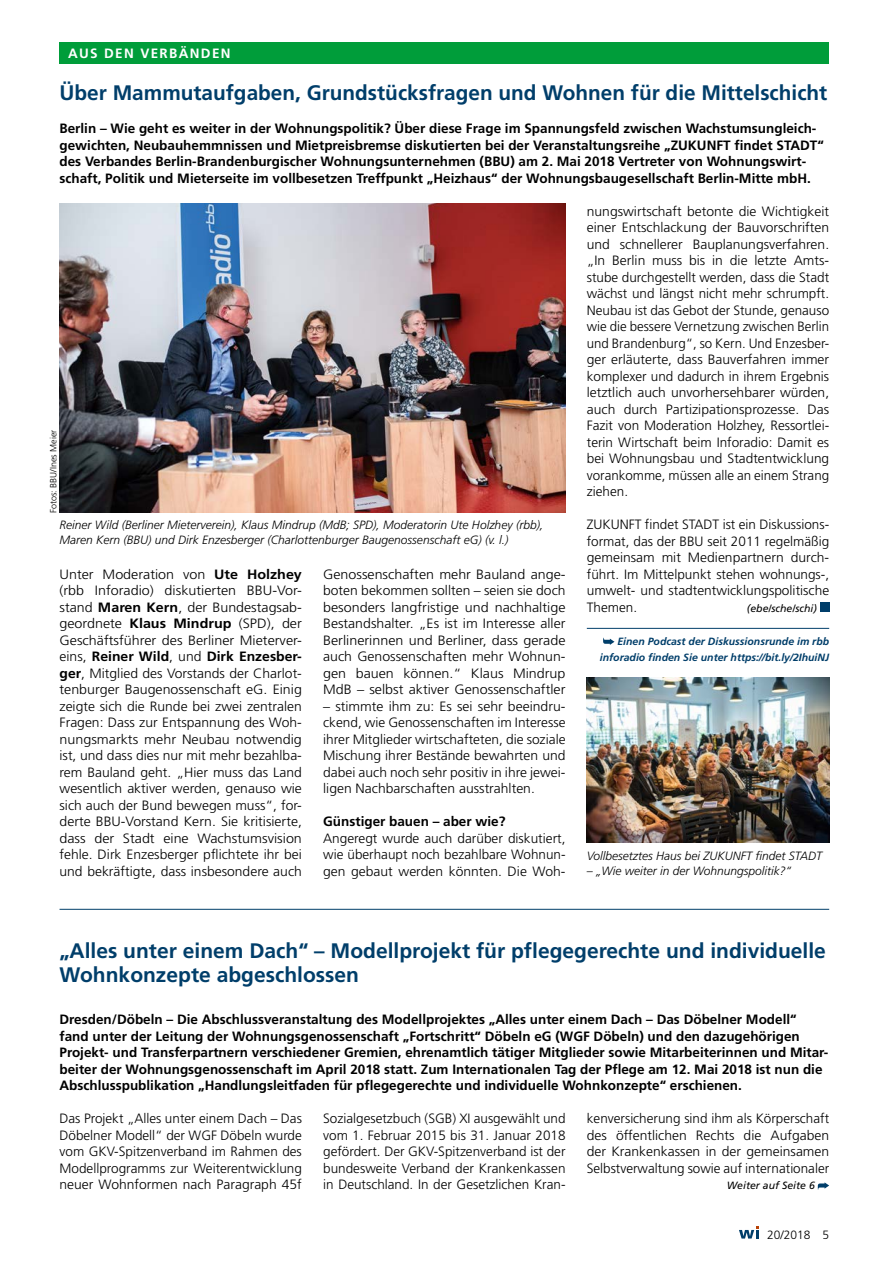
<style>
.page{position:relative;width:893px;height:1263px;background:#fff}
.page>*{position:absolute;margin:0;border:0;box-sizing:border-box;transform-origin:0 0}
.t1{font:700 21px/24px "Frutiger";color:#003e6a}
.t2{font:300 13.5px/16.5px "Frutiger";color:#000;text-align:justify}
.t3{font:700 13.5px/16.5px "Frutiger";color:#000}
.t4{font:300 13.5px/16.5px "Frutiger";color:#000;text-align:justify;scale:1.06 1}
.t5{font:300 13.5px/16.5px "Frutiger";color:#000;text-align:justify;scale:1.04 1}
.t6{font:700 13.5px "Frutiger";letter-spacing:.1em;color:#fff}
.t7{font:italic 300 12px/15px "Frutiger";color:#000}
.t8{font:300 12px "Frutiger";color:#000}
.t9{font:italic 700 10.5px/16.5px "Frutiger";color:#003e6a;text-align:right}
.t10{font:italic 10.5px "Frutiger";color:#000}
.t11{font:300 9px "Frutiger";color:#000}
.s1{font-weight:700}
</style>
<div class="page">
<div style="left:60px;top:43px;width:769px;height:21px;background:#009d3a"></div>
<hr style="left:587px;top:628px;width:242px;height:1px;background:#003e6a">
<div style="left:820px;top:602px;width:9px;height:10px;background:#003e6a"></div>
<svg style="left:603px;top:638px;width:11px;height:7px"></svg>
<img style="left:60px;top:203px;width:506px;height:310px">
<img style="left:587px;top:678px;width:242px;height:165px">
<svg style="left:818px;top:1182px;width:11px;height:7px"></svg>
<hr style="left:60px;top:909px;width:769px;height:1px;background:#003e6a">
<svg style="left:739px;top:1226px;width:20px;height:12px"></svg>
<p class="t6" style="left:68px;top:46px;width:164px">AUS DEN VERBÄNDEN</p>
<h1 class="t1" style="left:60px;top:81px;width:769px">Über Mammutaufgaben, Grundstücksfragen und Wohnen für die Mittelschicht</h1>
<p class="t3" style="left:60px;top:120px;width:766px">Berlin – Wie geht es weiter in der Wohnungspolitik? Über diese Frage im Spannungsfeld zwischen Wachstumsungleich&shy;gewichten, Neubauhemmnissen und Mietpreisbremse diskutierten bei der Veranstaltungsreihe „ZUKUNFT findet STADT“ des Verbandes Berlin-Brandenburgischer Wohnungsunternehmen (BBU) am 2. Mai 2018 Vertreter von Wohnungswirt&shy;schaft, Politik und Mieterseite im vollbesetzen Treffpunkt „Heizhaus“ der Wohnungsbaugesellschaft Berlin-Mitte mbH.</p>
<p class="t11" style="left:48px;top:513px;width:85px;rotate:-90deg">Fotos: BBU/Ines Meier</p>
<p class="t7" style="left:60px;top:517px;width:485px">Reiner Wild (Berliner Mieterverein), Klaus Mindrup (MdB; SPD), Moderatorin Ute Holzhey (rbb),<br>Maren Kern (BBU) und Dirk Enzesberger (Charlottenburger Baugenossenschaft eG) (v. l.)</p>
<p class="t4" style="left:60px;top:566px;width:230px">Unter Moderation von <span class="s1">Ute Holzhey </span>(rbb Inforadio) diskutierten BBU-Vor&shy;stand <span class="s1">Maren Kern</span>, der Bundestagsab&shy;geordnete <span class="s1">Klaus Mindrup</span> (SPD), der Geschäftsführer des Berliner Mieterver&shy;eins, <span class="s1">Reiner Wild</span>, und <span class="s1">Dirk Enzesber&shy;ger</span>, Mitglied des Vorstands der Charlot&shy;tenburger Baugenossenschaft eG. Einig zeigte sich die Runde bei zwei zentralen Fragen: Dass zur Entspannung des Woh&shy;nungsmarkts mehr Neubau notwendig ist, und dass dies nur mit mehr bezahlba&shy;rem Bauland geht. „Hier muss das Land wesentlich aktiver werden, genauso wie sich auch der Bund bewegen muss“, for&shy;derte BBU-Vorstand Kern. Sie kritisierte, dass der Stadt eine Wachstumsvision fehle. Dirk Enzesberger pflichtete ihr bei und bekräftigte, dass insbesondere auch</p>
<p class="t4" style="left:323px;top:566px;width:230px">Genossenschaften mehr Bauland ange&shy;boten bekommen sollten – seien sie doch besonders langfristige und nachhaltige Bestandshalter. „Es ist im Interesse aller Berlinerinnen und Berliner, dass gerade auch Genossenschaften mehr Wohnun&shy;gen bauen können.“ Klaus Mindrup MdB – selbst aktiver Genossenschaftler</p>
<p class="t5" style="left:323px;top:698px;width:235px">– stimmte ihm zu: Es sei sehr beeindru&shy;ckend, wie Genossenschaften im Interesse ihrer Mitglieder wirtschafteten, die soziale Mischung ihrer Bestände bewahrten und dabei auch noch sehr positiv in ihre jewei&shy;ligen Nachbarschaften ausstrahlten.</p>
<p class="t3" style="left:323px;top:813px;width:184px">Günstiger bauen – aber wie?</p>
<p class="t2" style="left:323px;top:830px;width:244px">Angeregt wurde auch darüber diskutiert, wie überhaupt noch bezahlbare Wohnun&shy;gen gebaut werden könnten. Die Woh-</p>
<p class="t2" style="left:587px;top:203px;width:244px">nungswirtschaft betonte die Wichtigkeit einer Entschlackung der Bauvorschriften und schnellerer Bauplanungsverfahren. „In Berlin muss bis in die letzte Amts&shy;stube durchgestellt werden, dass die Stadt wächst und längst nicht mehr schrumpft.<br>Neubau ist das Gebot der Stunde, genauso wie die bessere Vernetzung zwischen Berlin und Brandenburg“, so Kern. Und Enzesber&shy;ger erläuterte, dass Bauverfahren immer komplexer und dadurch in ihrem Ergebnis letztlich auch unvorhersehbarer würden, auch durch Partizipationsprozesse. Das Fazit von Moderation Holzhey, Ressortlei&shy;terin Wirtschaft beim Inforadio: Damit es bei Wohnungsbau und Stadtentwicklung vorankomme, müssen alle an einem Strang ziehen.</p>
<p class="t2" style="left:587px;top:517px;width:244px">ZUKUNFT findet STADT ist ein Diskussions&shy;format, das der BBU seit 2011 regelmäßig gemeinsam mit Medienpartnern durch&shy;führt. Im Mittelpunkt stehen wohnungs-, umwelt- und stadtentwicklungspolitische Themen.</p>
<p class="t10" style="left:747px;top:602px;width:72px">(ebe/sche/schi)</p>
<p class="t9" style="left:600px;top:633px;width:231px">Einen Podcast der Diskussionsrunde im rbb inforadio finden Sie unter https://bit.ly/2IhuiNJ</p>
<p class="t7" style="left:587px;top:848px;width:237px">Vollbesetztes Haus bei ZUKUNFT findet STADT</p>
<p class="t7" style="left:587px;top:863px;width:206px">– „Wie weiter in der Wohnungspolitik?“</p>
<h1 class="t1" style="left:60px;top:939px;width:768px">„Alles unter einem Dach“ – Modellprojekt für pflegegerechte und individuelle<br>Wohnkonzepte abgeschlossen</h1>
<p class="t3" style="left:60px;top:1011px;width:770px">Dresden/Döbeln – Die Abschlussveranstaltung des Modellprojektes „Alles unter einem Dach – Das Döbelner Modell“ fand unter der Leitung der Wohnungsgenossenschaft „Fortschritt“ Döbeln eG (WGF Döbeln) und den dazugehörigen Projekt- und Transferpartnern verschiedener Gremien, ehrenamtlich tätiger Mitglieder sowie Mitarbeiterinnen und Mitar&shy;beiter der Wohnungsgenossenschaft im April 2018 statt. Zum Internationalen Tag der Pflege am 12. Mai 2018 ist nun die Abschlusspublikation „Handlungsleitfaden für pflegegerechte und individuelle Wohnkonzepte“ erschienen.</p>
<p class="t2" style="left:60px;top:1111px;width:244px">Das Projekt „Alles unter einem Dach – Das Döbelner Modell“ der WGF Döbeln wurde vom GKV-Spitzenverband im Rahmen des Modellprogramms zur Weiterentwicklung neuer Wohnformen nach Paragraph 45f</p>
<p class="t2" style="left:323px;top:1111px;width:244px">Sozialgesetzbuch (SGB) XI ausgewählt und vom 1. Februar 2015 bis 31. Januar 2018 gefördert. Der GKV-Spitzenverband ist der bundesweite Verband der Krankenkassen in Deutschland. In der Gesetzlichen Kran-</p>
<p class="t2" style="left:587px;top:1111px;width:244px">kenversicherung sind ihm als Körperschaft des öffentlichen Rechts die Aufgaben der Krankenkassen in der gemeinsamen Selbstverwaltung sowie auf internationaler</p>
<p class="t10" style="left:727px;top:1180px;width:89px">Weiter auf Seite 6</p>
<p class="t8" style="left:767px;top:1227px;width:64px">20/2018 5</p>
</div>
